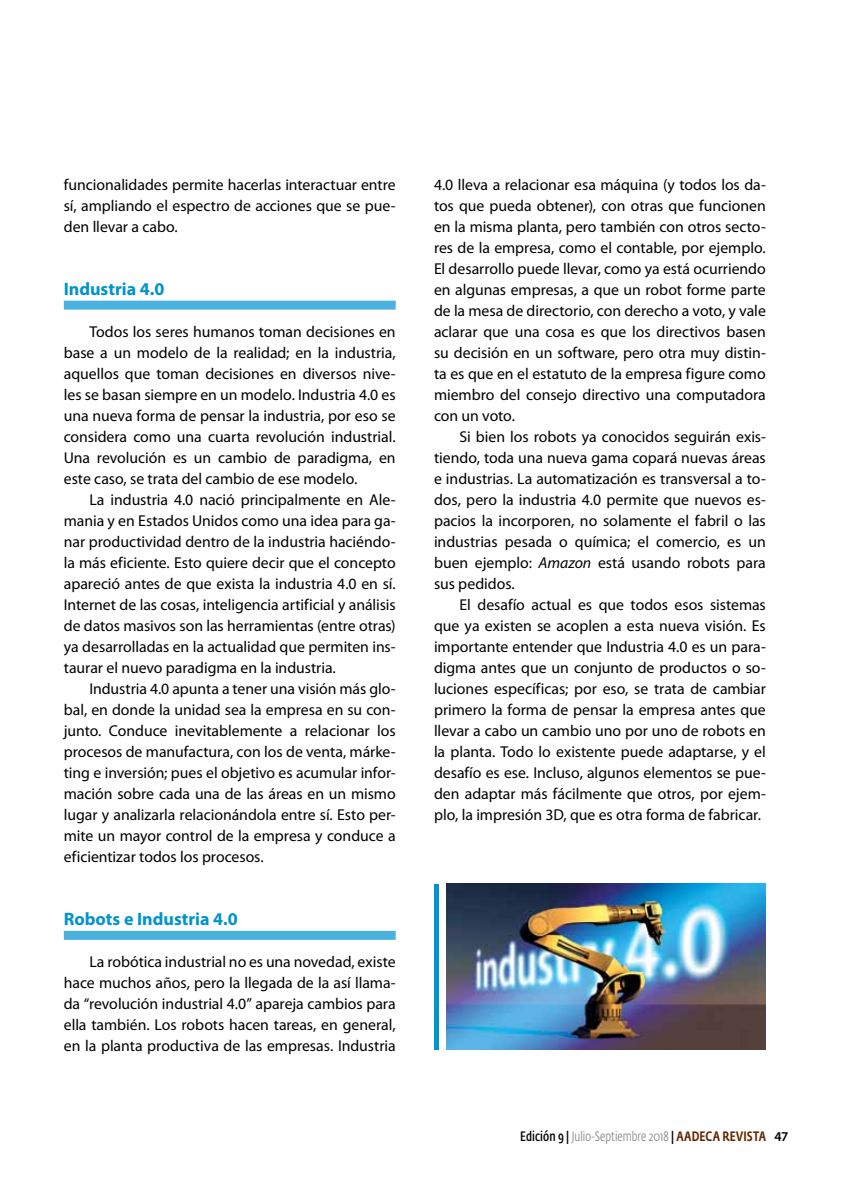
<style>
.page{position:relative;width:851px;height:1191px;background:#fff}
.page>*{position:absolute;margin:0;border:0;box-sizing:border-box;transform-origin:0 0}
.t1{font:700 18px "Myriad Pro";color:#0093d0}
.t2{font:15.75px/21px "Myriad Pro";color:#000;text-align:justify}
.t3{font:300 13.5px "Fedra Sans Cond Std";letter-spacing:.005em;color:#808285}
.s1{font-style:italic}
.s2{font-weight:600;color:#000}
.s3{font-weight:500;color:#000}
.s4{font-weight:500;color:#652300}
.s5{font-family:"Myriad Pro";font-weight:600;color:#000}
</style>
<div class="page">
<div style="left:64px;top:301px;width:331px;height:9px;background:#4ab2df"></div>
<div style="left:64px;top:931px;width:331px;height:9px;background:#4ab2df"></div>
<img style="left:446px;top:883px;width:319px;height:166px">
<hr style="left:434px;top:883px;width:4px;height:166px;background:#0093d0">
<p class="t2" style="left:64px;top:174px;width:333px">funcionalidades permite hacerlas interactuar entre sí, ampliando el espectro de acciones que se pue&shy;den llevar a cabo.</p>
<p class="t1" style="left:64px;top:278px;width:102px">Industria 4.0</p>
<p class="t2" style="left:64px;top:321px;width:333px;text-indent:26px">Todos los seres humanos toman decisiones en base a un modelo de la realidad; en la industria, aquellos que toman decisiones en diversos nive&shy;les se basan siempre en un modelo. Industria 4.0 es una nueva forma de pensar la industria, por eso se considera como una cuarta revolución industrial.<br>Una revolución es un cambio de paradigma, en este caso, se trata del cambio de ese modelo.</p>
<p class="t2" style="left:64px;top:489px;width:333px;text-indent:25px">La industria 4.0 nació principalmente en Ale&shy;mania y en Estados Unidos como una idea para ga&shy;nar productividad dentro de la industria haciéndo&shy;la más eficiente. Esto quiere decir que el concepto apareció antes de que exista la industria 4.0 en sí.<br>Internet de las cosas, inteligencia artificial y análisis de datos masivos son las herramientas (entre otras) ya desarrolladas en la actualidad que permiten ins&shy;taurar el nuevo paradigma en la industria.</p>
<p class="t2" style="left:64px;top:678px;width:333px;text-indent:25px">Industria 4.0 apunta a tener una visión más glo&shy;bal, en donde la unidad sea la empresa en su con&shy;junto. Conduce inevitablemente a relacionar los procesos de manufactura, con los de venta, márke&shy;ting e inversión; pues el objetivo es acumular infor&shy;mación sobre cada una de las áreas en un mismo lugar y analizarla relacionándola entre sí. Esto per&shy;mite un mayor control de la empresa y conduce a eficientizar todos los procesos.</p>
<p class="t1" style="left:64px;top:908px;width:175px">Robots e Industria 4.0</p>
<p class="t2" style="left:64px;top:951px;width:333px;text-indent:26px">La robótica industrial no es una novedad, existe hace muchos años, pero la llegada de la así llama&shy;da “revolución industrial 4.0” apareja cambios para ella también. Los robots hacen tareas, en general, en la planta productiva de las empresas. Industria</p>
<p class="t2" style="left:434px;top:174px;width:333px">4.0 lleva a relacionar esa máquina (y todos los da&shy;tos que pueda obtener), con otras que funcionen en la misma planta, pero también con otros secto&shy;res de la empresa, como el contable, por ejemplo.<br>El desarrollo puede llevar, como ya está ocurriendo en algunas empresas, a que un robot forme parte de la mesa de directorio, con derecho a voto, y vale aclarar que una cosa es que los directivos basen su decisión en un software, pero otra muy distin&shy;ta es que en el estatuto de la empresa figure como miembro del consejo directivo una computadora con un voto.</p>
<p class="t2" style="left:434px;top:426px;width:333px;text-indent:25px">Si bien los robots ya conocidos seguirán exis&shy;tiendo, toda una nueva gama copará nuevas áreas e industrias. La automatización es transversal a to&shy;dos, pero la industria 4.0 permite que nuevos es&shy;pacios la incorporen, no solamente el fabril o las industrias pesada o química; el comercio, es un buen ejemplo: <span class="s1">Amazon</span> está usando robots para sus pedidos.</p>
<p class="t2" style="left:434px;top:594px;width:333px;text-indent:26px">El desafío actual es que todos esos sistemas que ya existen se acoplen a esta nueva visión. Es importante entender que Industria 4.0 es un para&shy;digma antes que un conjunto de productos o so&shy;luciones específicas; por eso, se trata de cambiar primero la forma de pensar la empresa antes que llevar a cabo un cambio uno por uno de robots en la planta. Todo lo existente puede adaptarse, y el desafío es ese. Incluso, algunos elementos se pue&shy;den adaptar más fácilmente que otros, por ejem&shy;plo, la impresión 3D, que es otra forma de fabricar.</p>
<p class="t3" style="left:520px;top:1128px;width:270px"><span class="s2">Edición 9</span> <span class="s3">|</span> Julio-Septiembre 2018 <span class="s3">|</span> <span class="s4">AADECA REVISTA</span> <span class="s5">47</span></p>
</div>
